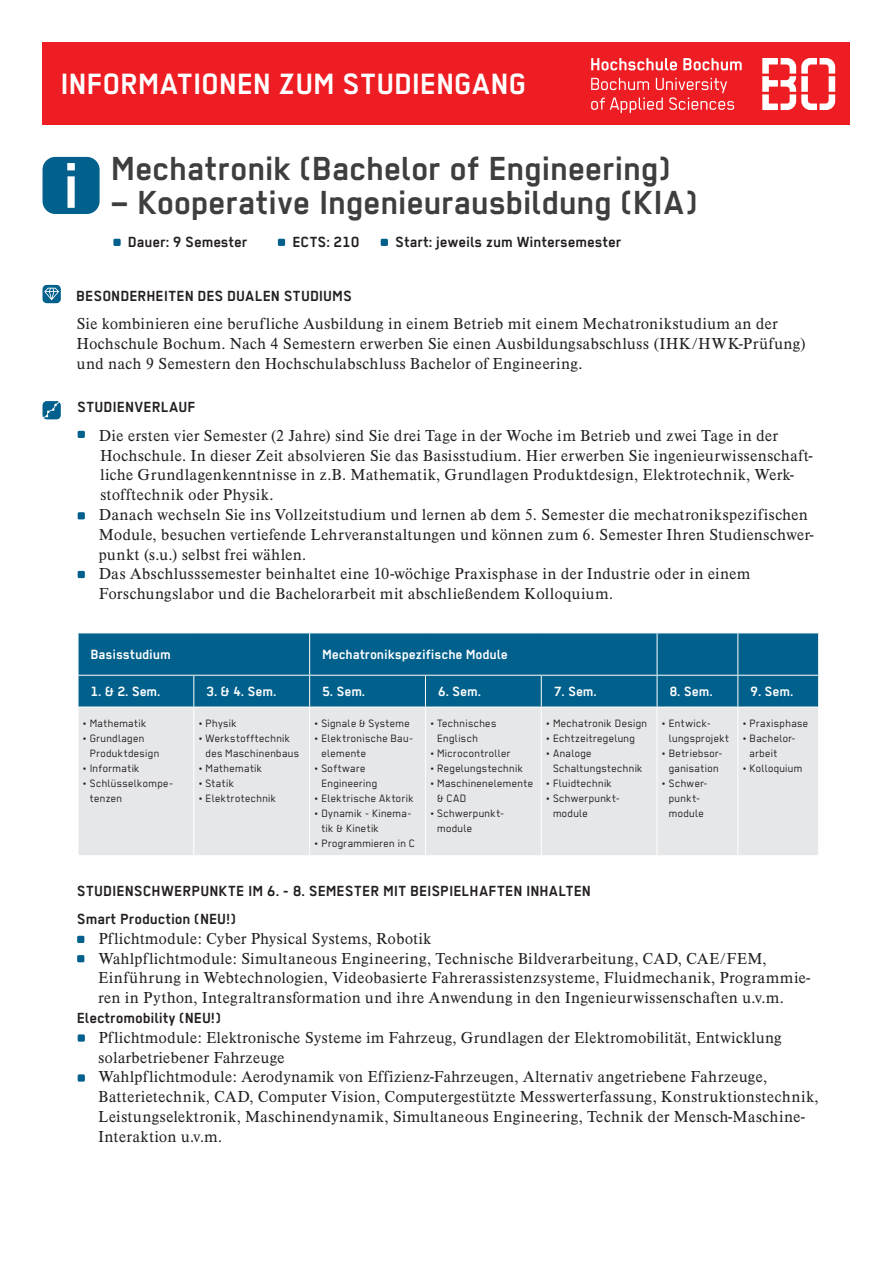
<style>
.page{position:relative;width:893px;height:1263px;background:#fff}
.page>*{position:absolute;margin:0;border:0;box-sizing:border-box;transform-origin:0 0}
.t1{font:700 37.5px "BO Regular";letter-spacing:-.005em;color:#3e3e3f}
.t2{font:700 33px "BO Regular";color:#fff}
.t3{font:16.5px/19.8px "BO Antiqua";color:#231f20}
.t4{font:700 16.5px/28.3px "BO Regular";color:#231f20}
.t5{font:700 16.5px "BO Regular";letter-spacing:.005em;color:#231f20}
.t6{font:700 15px "BO Regular";color:#fff}
.t7{font:12px/15px "BO Regular";letter-spacing:.015em;color:#231f20}
</style>
<div class="page">
<div style="left:43px;top:43px;width:807px;height:82px;background:#ee1d23"></div>
<svg style="left:762px;top:58px;width:73px;height:52px"></svg>
<div style="left:829px;top:76px;width:6px;height:16px;background:#fff"></div>
<svg style="left:591px;top:58px;width:151px;height:12px"></svg>
<svg style="left:591px;top:78px;width:143px;height:35px"></svg>
<svg style="left:43px;top:157px;width:57px;height:57px"></svg>
<div style="left:113px;top:239px;width:8px;height:7px;background:#01608c"></div>
<svg style="left:43px;top:401px;width:18px;height:18px"></svg>
<div style="left:278px;top:239px;width:7px;height:7px;background:#01608c"></div>
<div style="left:381px;top:239px;width:7px;height:7px;background:#01608c"></div>
<div style="left:78px;top:571px;width:7px;height:7px;background:#01608c"></div>
<div style="left:78px;top:512px;width:7px;height:7px;background:#01608c"></div>
<div style="left:78px;top:431px;width:7px;height:7px;background:#01608c"></div>
<div style="left:79px;top:633px;width:739px;height:74px;background:#01608c"></div>
<div style="left:79px;top:708px;width:739px;height:147px;background:#e6e7e9"></div>
<hr style="left:193px;top:707px;width:1px;height:148px;background:#fff">
<hr style="left:309px;top:633px;width:1px;height:42px;background:#fff">
<hr style="left:309px;top:707px;width:1px;height:148px;background:#fff">
<hr style="left:425px;top:707px;width:1px;height:148px;background:#fff">
<hr style="left:541px;top:707px;width:1px;height:148px;background:#fff">
<hr style="left:657px;top:633px;width:1px;height:42px;background:#fff">
<hr style="left:737px;top:633px;width:1px;height:42px;background:#fff">
<hr style="left:657px;top:707px;width:1px;height:148px;background:#fff">
<hr style="left:737px;top:707px;width:1px;height:148px;background:#fff">
<hr style="left:78px;top:675px;width:116px;height:1px;background:#fff">
<hr style="left:194px;top:675px;width:116px;height:1px;background:#fff">
<hr style="left:193px;top:676px;width:1px;height:31px;background:#fff">
<hr style="left:310px;top:675px;width:115px;height:1px;background:#fff">
<hr style="left:309px;top:676px;width:1px;height:31px;background:#fff">
<hr style="left:425px;top:675px;width:116px;height:1px;background:#fff">
<hr style="left:425px;top:676px;width:1px;height:31px;background:#fff">
<hr style="left:541px;top:675px;width:116px;height:1px;background:#fff">
<hr style="left:541px;top:676px;width:1px;height:31px;background:#fff">
<hr style="left:657px;top:675px;width:81px;height:1px;background:#fff">
<hr style="left:657px;top:676px;width:1px;height:31px;background:#fff">
<hr style="left:738px;top:675px;width:81px;height:1px;background:#fff">
<hr style="left:737px;top:676px;width:1px;height:31px;background:#fff">
<svg style="left:43px;top:285px;width:18px;height:18px"></svg>
<div style="left:77px;top:936px;width:7px;height:7px;background:#01608c"></div>
<div style="left:77px;top:955px;width:7px;height:7px;background:#01608c"></div>
<div style="left:78px;top:1034px;width:7px;height:8px;background:#01608c"></div>
<div style="left:78px;top:1074px;width:7px;height:7px;background:#01608c"></div>
<h2 class="t2" style="left:61px;top:66px;width:468px">INFORMATIONEN ZUM STUDIENGANG</h2>
<h1 class="t1" style="left:112px;top:148px;width:561px">Mechatronik (Bachelor of Engineering)</h1>
<h1 class="t1" style="left:112px;top:182px;width:588px">– Kooperative Ingenieurausbildung (KIA)</h1>
<p class="t4" style="left:128px;top:227px;width:121px">Dauer: 9 Semester</p>
<p class="t4" style="left:293px;top:227px;width:68px">ECTS: 210</p>
<p class="t4" style="left:396px;top:227px;width:227px">Start: jeweils zum Wintersemester</p>
<p class="t5" style="left:77px;top:287px;width:277px">BESONDERHEITEN DES DUALEN STUDIUMS</p>
<p class="t3" style="left:77px;top:314px;width:731px">Sie kombinieren eine berufliche Ausbildung in einem Betrieb mit einem Mechatronikstudium an der<br>Hochschule Bochum. Nach 4 Semestern erwerben Sie einen Ausbildungsabschluss (IHK/HWK-Prüfung) und nach 9 Semestern den Hochschulabschluss Bachelor of Engineering.</p>
<p class="t5" style="left:78px;top:398px;width:120px">STUDIENVERLAUF</p>
<p class="t3" style="left:99px;top:426px;width:716px">Die ersten vier Semester (2 Jahre) sind Sie drei Tage in der Woche im Betrieb und zwei Tage in der Hochschule. In dieser Zeit absolvieren Sie das Basisstudium. Hier erwerben Sie ingenieurwissenschaft&shy;liche Grundlagenkenntnisse in z.B. Mathematik, Grundlagen Produktdesign, Elektrotechnik, Werk&shy;stofftechnik oder Physik.<br>Danach wechseln Sie ins Vollzeitstudium und lernen ab dem 5. Semester die mechatronikspezifischen Module, besuchen vertiefende Lehrveranstaltungen und können zum 6. Semester Ihren Studienschwer&shy;punkt (s.u.) selbst frei wählen.<br>Das Abschlusssemester beinhaltet eine 10-wöchige Praxisphase in der Industrie oder in einem Forschungslabor und die Bachelorarbeit mit abschließendem Kolloquium.</p>
<p class="t6" style="left:91px;top:646px;width:82px">Basisstudium</p>
<p class="t6" style="left:322px;top:646px;width:187px">Mechatronikspezifische Module</p>
<p class="t6" style="left:91px;top:683px;width:71px">1. &amp; 2. Sem.</p>
<p class="t6" style="left:207px;top:683px;width:71px">3. &amp; 4. Sem.</p>
<p class="t6" style="left:322px;top:683px;width:44px">5. Sem.</p>
<p class="t6" style="left:438px;top:683px;width:44px">6. Sem.</p>
<p class="t6" style="left:554px;top:683px;width:44px">7. Sem.</p>
<p class="t6" style="left:670px;top:683px;width:44px">8. Sem.</p>
<p class="t6" style="left:751px;top:683px;width:44px">9. Sem.</p>
<p class="t7" style="left:82px;top:716px;width:66px">• Mathematik</p>
<p class="t7" style="left:90px;top:731px;width:71px;text-indent:-8px">• Grundlagen<br>Produktdesign</p>
<p class="t7" style="left:82px;top:761px;width:59px">• Informatik</p>
<p class="t7" style="left:90px;top:776px;width:85px;text-indent:-8px">• Schlüsselkompe&shy;tenzen</p>
<p class="t7" style="left:314px;top:716px;width:98px">• Signale &amp; Systeme</p>
<p class="t7" style="left:321px;top:731px;width:93px;text-indent:-8px">• Elektronische Bau&shy;elemente</p>
<p class="t7" style="left:321px;top:761px;width:57px;text-indent:-8px">• Software<br>Engineering</p>
<p class="t7" style="left:314px;top:791px;width:102px">• Elektrische Aktorik</p>
<p class="t7" style="left:321px;top:806px;width:92px;text-indent:-8px">• Dynamik - Kinema&shy;tik &amp; Kinetik</p>
<p class="t7" style="left:314px;top:836px;width:103px">• Programmieren in C</p>
<p class="t7" style="left:198px;top:716px;width:41px">• Physik</p>
<p class="t7" style="left:206px;top:731px;width:95px;text-indent:-8px">• Werkstofftechnik des Maschinenbaus</p>
<p class="t7" style="left:198px;top:761px;width:66px">• Mathematik</p>
<p class="t7" style="left:198px;top:776px;width:38px">• Statik</p>
<p class="t7" style="left:198px;top:791px;width:80px">• Elektrotechnik</p>
<p class="t7" style="left:437px;top:716px;width:61px;text-indent:-8px">• Technisches<br>Englisch</p>
<p class="t7" style="left:430px;top:746px;width:82px">• Microcontroller</p>
<p class="t7" style="left:430px;top:761px;width:95px">• Regelungstechnik</p>
<p class="t7" style="left:437px;top:776px;width:98px;text-indent:-8px">• Maschinenelemente &amp; CAD</p>
<p class="t7" style="left:437px;top:806px;width:68px;text-indent:-8px">• Schwerpunkt&shy;module</p>
<p class="t7" style="left:545px;top:716px;width:103px">• Mechatronik Design</p>
<p class="t7" style="left:545px;top:731px;width:91px">• Echtzeitregelung</p>
<p class="t7" style="left:553px;top:746px;width:91px;text-indent:-8px">• Analoge<br>Schaltungstechnik</p>
<p class="t7" style="left:545px;top:776px;width:68px">• Fluidtechnik</p>
<p class="t7" style="left:553px;top:791px;width:68px;text-indent:-8px">• Schwerpunkt&shy;module</p>
<p class="t7" style="left:669px;top:716px;width:62px;text-indent:-8px">• Entwick&shy;lungsprojekt</p>
<p class="t7" style="left:661px;top:746px;width:63px;text-align:center">• Betriebsor&shy;ganisation</p>
<p class="t7" style="left:661px;top:776px;width:48px;text-align:center">• Schwer&shy;punkt&shy;module</p>
<p class="t7" style="left:742px;top:716px;width:68px">• Praxisphase</p>
<p class="t7" style="left:750px;top:731px;width:48px;text-indent:-8px">• Bachelor&shy;arbeit</p>
<p class="t7" style="left:742px;top:761px;width:62px">• Kolloquium</p>
<p class="t4" style="left:77px;top:876px;width:515px">STUDIENSCHWERPUNKTE IM 6. - 8. SEMESTER MIT BEISPIELHAFTEN INHALTEN<br>Smart Production (NEU!)</p>
<p class="t3" style="left:98px;top:928px;width:714px">Pflichtmodule: Cyber Physical Systems, Robotik<br>Wahlpflichtmodule: Simultaneous Engineering, Technische Bildverarbeitung, CAD, CAE/FEM, Einführung in Webtechnologien, Videobasierte Fahrerassistenzsysteme, Fluidmechanik, Programmie&shy;ren in Python, Integraltransformation und ihre Anwendung in den Ingenieurwissenschaften u.v.m.</p>
<p class="t4" style="left:77px;top:1003px;width:146px">Electromobility (NEU!)</p>
<p class="t3" style="left:98px;top:1027px;width:722px">Pflichtmodule: Elektronische Systeme im Fahrzeug, Grundlagen der Elektromobilität, Entwicklung solarbetriebener Fahrzeuge<br>Wahlpflichtmodule: Aerodynamik von Effizienz-Fahrzeugen, Alternativ angetriebene Fahrzeuge, Batterietechnik, CAD, Computer Vision, Computergestützte Messwerterfassung, Konstruktionstechnik, Leistungselektronik, Maschinendynamik, Simultaneous Engineering, Technik der Mensch-Maschine-Interaktion u.v.m.</p>
</div>
